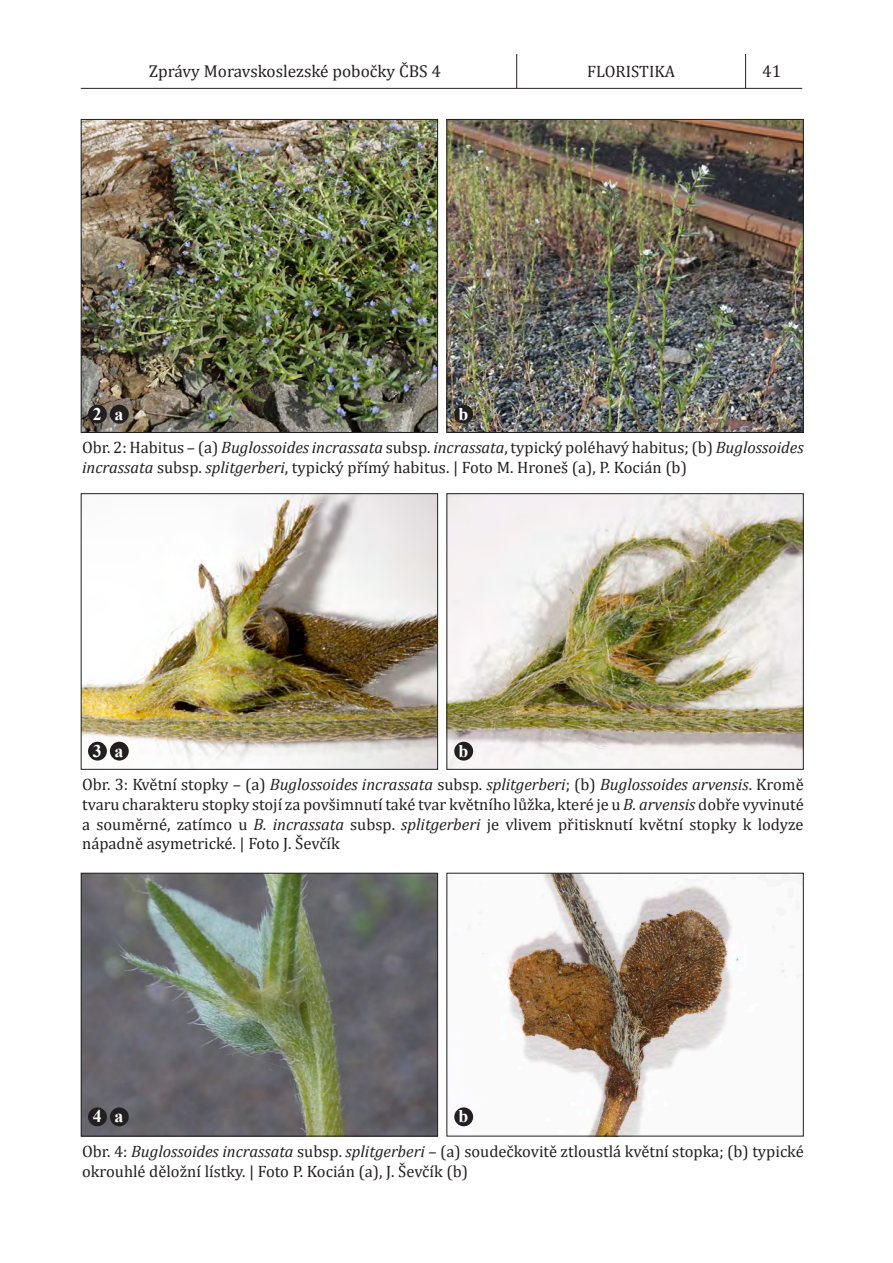
<style>
.page{position:relative;width:893px;height:1263px;background:#fff}
.page>*{position:absolute;margin:0;border:0;box-sizing:border-box;transform-origin:0 0}
.t1{font:700 17.85px "Times New Roman";color:#fff}
.t2{font:17.25px "Cambria";color:#231f20}
.t3{font:16.5px/19.8px "Cambria";color:#231f20}
.s1{font-style:italic}
</style>
<div class="page">
<hr style="left:81px;top:88px;width:721px;height:1px;background:#231f20">
<hr style="left:516px;top:54px;width:1px;height:34px;background:#231f20">
<hr style="left:745px;top:54px;width:1px;height:34px;background:#231f20">
<img style="left:448px;top:121px;width:354px;height:310px">
<div style="left:446px;top:119px;width:358px;height:314px;border:1px solid #231f20"></div>
<img style="left:83px;top:121px;width:353px;height:310px">
<div style="left:81px;top:119px;width:357px;height:314px;border:1px solid #231f20"></div>
<img style="left:448px;top:495px;width:354px;height:273px">
<div style="left:446px;top:493px;width:358px;height:277px;border:1px solid #231f20"></div>
<img style="left:83px;top:495px;width:353px;height:273px">
<div style="left:81px;top:493px;width:357px;height:277px;border:1px solid #231f20"></div>
<img style="left:454px;top:875px;width:331px;height:259px">
<img style="left:83px;top:875px;width:353px;height:259px">
<div style="left:81px;top:873px;width:357px;height:263px;border:1px solid #231f20"></div>
<div style="left:88px;top:405px;width:19px;height:19px;background:#231f20;border-radius:50%"></div>
<div style="left:110px;top:405px;width:19px;height:19px;background:#231f20;border-radius:50%"></div>
<div style="left:454px;top:405px;width:19px;height:19px;background:#231f20;border-radius:50%"></div>
<div style="left:88px;top:742px;width:19px;height:18px;background:#231f20;border-radius:50%"></div>
<div style="left:110px;top:742px;width:19px;height:18px;background:#231f20;border-radius:50%"></div>
<div style="left:454px;top:742px;width:19px;height:18px;background:#231f20;border-radius:50%"></div>
<div style="left:88px;top:1107px;width:19px;height:19px;background:#231f20;border-radius:50%"></div>
<div style="left:110px;top:1107px;width:19px;height:19px;background:#231f20;border-radius:50%"></div>
<div style="left:454px;top:1107px;width:19px;height:19px;background:#231f20;border-radius:50%"></div>
<p class="t2" style="left:149px;top:61px;width:294px">Zprávy Moravskoslezské pobočky ČBS 4</p>
<p class="t3" style="left:587px;top:61px;width:89px">FLORISTIKA</p>
<p class="t2" style="left:762px;top:61px;width:21px">41</p>
<p class="t1" style="left:93px;top:401px;width:10px">2</p>
<p class="t1" style="left:115px;top:401px;width:10px">a</p>
<p class="t1" style="left:458px;top:401px;width:11px">b</p>
<p class="t3" style="left:82px;top:437px;width:723px">Obr. 2: Habitus – (a) <span class="s1">Buglossoides incrassata</span> subsp. <span class="s1">incrassata</span>, typický poléhavý habitus; (b) <span class="s1">Buglossoides incrassata</span> subsp. <span class="s1">splitgerberi</span>, typický přímý habitus. | Foto M. Hroneš (a), P. Kocián (b)</p>
<p class="t1" style="left:93px;top:738px;width:10px">3</p>
<p class="t1" style="left:115px;top:738px;width:10px">a</p>
<p class="t1" style="left:458px;top:738px;width:11px">b</p>
<p class="t3" style="left:82px;top:774px;width:723px;text-align:justify">Obr. 3: Květní stopky – (a) <span class="s1">Buglossoides incrassata</span> subsp. <span class="s1">splitgerberi</span>; (b) <span class="s1">Buglossoides arvensis</span>. Kromě tvaru charakteru stopky stojí za povšimnutí také tvar květního lůžka, které je u <span class="s1">B. arvensis</span> dobře vyvinuté a souměrné, zatímco u <span class="s1">B. incrassata</span> subsp. <span class="s1">splitgerberi</span> je vlivem přitisknutí květní stopky k lodyze nápadně asymetrické. | Foto J. Ševčík</p>
<p class="t1" style="left:93px;top:1103px;width:10px">4</p>
<p class="t1" style="left:115px;top:1103px;width:10px">a</p>
<p class="t1" style="left:458px;top:1103px;width:11px">b</p>
<p class="t3" style="left:82px;top:1141px;width:723px">Obr. 4: <span class="s1">Buglossoides incrassata</span> subsp. <span class="s1">splitgerberi</span> – (a) soudečkovitě ztloustlá květní stopka; (b) typické okrouhlé děložní lístky. | Foto P. Kocián (a), J. Ševčík (b)</p>
</div>
